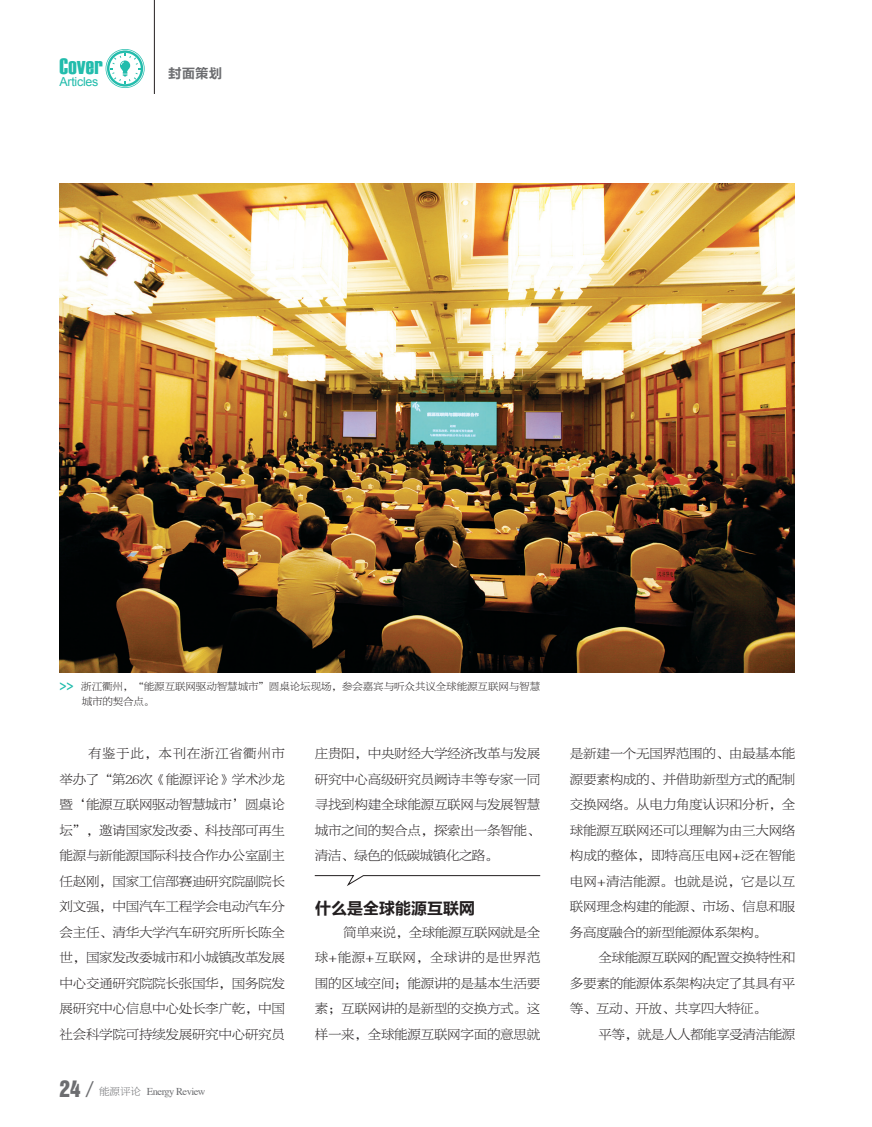
<style>
.page{position:relative;width:872px;height:1127px;background:#fff}
.page>*{position:absolute;margin:0;border:0;box-sizing:border-box;transform-origin:0 0}
.大标题{font:22.5px "Haettenschweiler";letter-spacing:.01em;color:#22bcac;scale:1.04 1}
.t1{font:21px "Helvetica Inserat LT Std";color:#6c6d70}
.一级标{font:16.5px "FZLTCHK GBK1 0";letter-spacing:-.03em;color:#231f20}
.内文{font:13.5px/25.5px "FZBYSK GBK1 0";letter-spacing:-.02em;color:#231f20;text-align:justify}
.眉头{font:13.5px "FZLTCHK GBK1 0";color:#6c6d70}
.眉头-2{font:12.45px "Arial";letter-spacing:-.02em;color:#22bcac}
.图说{font:10.5px/15px "FZBYSK GBK1 0";letter-spacing:-.005em;color:#231f20}
.t2{font:10.5px "Times";letter-spacing:-.05em;color:#6c6d70}
.s1{font-family:"FZLTCHK GBK1 0";color:#22bcac}
.s2{font-family:"FZBYSK GBK1 0";font-size:24px}
.s3{font-family:"FZBYSK GBK1 0"}
</style>
<div class="page">
<img style="left:59px;top:184px;width:735px;height:489px">
<svg style="left:314px;top:875px;width:226px;height:11px"></svg>
<hr style="left:154px;top:0;width:1px;height:94px;background:#231f20">
<svg style="left:106px;top:49px;width:39px;height:39px"></svg>
<p class="大标题" style="left:59px;top:51px;width:43px">Cover</p>
<p class="眉头-2" style="left:59px;top:73px;width:40px">Articles</p>
<p class="眉头" style="left:168px;top:66px;width:55px">封面策划</p>
<p class="图说" style="left:82px;top:679px;width:460px;text-indent:-22px"><span class="s1">&gt;&gt;</span> 浙江衢州，“能源互联网驱动智慧城市”圆桌论坛现场，参会嘉宾与听众共议全球能源互联网与智慧城市的契合点。</p>
<p class="内文" style="left:60px;top:741px;width:227px;text-indent:29px">有鉴于此，本刊在浙江省衢州市举办了“第26次《能源评论》学术沙龙暨‘能源互联网驱动智慧城市’圆桌论坛”，邀请国家发改委、科技部可再生能源与新能源国际科技合作办公室副主任赵刚，国家工信部赛迪研究院副院长刘文强，中国汽车工程学会电动汽车分会主任、清华大学汽车研究所所长陈全世，国家发改委城市和小城镇改革发展中心交通研究院院长张国华，国务院发展研究中心信息中心处长李广乾，中国社会科学院可持续发展研究中心研究员</p>
<p class="内文" style="left:315px;top:741px;width:227px">庄贵阳，中央财经大学经济改革与发展研究中心高级研究员阙诗丰等专家一同寻找到构建全球能源互联网与发展智慧城市之间的契合点，探索出一条智能、清洁、绿色的低碳城镇化之路。</p>
<p class="一级标" style="left:315px;top:899px;width:162px">什么是全球能源互联网</p>
<p class="内文" style="left:315px;top:920px;width:227px;text-indent:29px">简单来说，全球能源互联网就是全球+能源+互联网，全球讲的是世界范围的区域空间；能源讲的是基本生活要素；互联网讲的是新型的交换方式。这样一来，全球能源互联网字面的意思就</p>
<h2 class="t1" style="left:60px;top:1076px;width:37px">24<span class="s2">/</span></h2>
<p class="t2" style="left:99px;top:1082px;width:108px"><span class="s3">能源评论</span> Energy Review</p>
<p class="内文" style="left:570px;top:741px;width:227px">是新建一个无国界范围的、由最基本能源要素构成的、并借助新型方式的配制交换网络。从电力角度认识和分析，全球能源互联网还可以理解为由三大网络构成的整体，即特高压电网+泛在智能电网+清洁能源。也就是说，它是以互联网理念构建的能源、市场、信息和服务高度融合的新型能源体系架构。</p>
<p class="内文" style="left:570px;top:945px;width:227px;text-indent:29px">全球能源互联网的配置交换特性和多要素的能源体系架构决定了其具有平等、互动、开放、共享四大特征。</p>
<p class="内文" style="left:598px;top:1022px;width:198px">平等，就是人人都能享受清洁能源</p>
</div>
